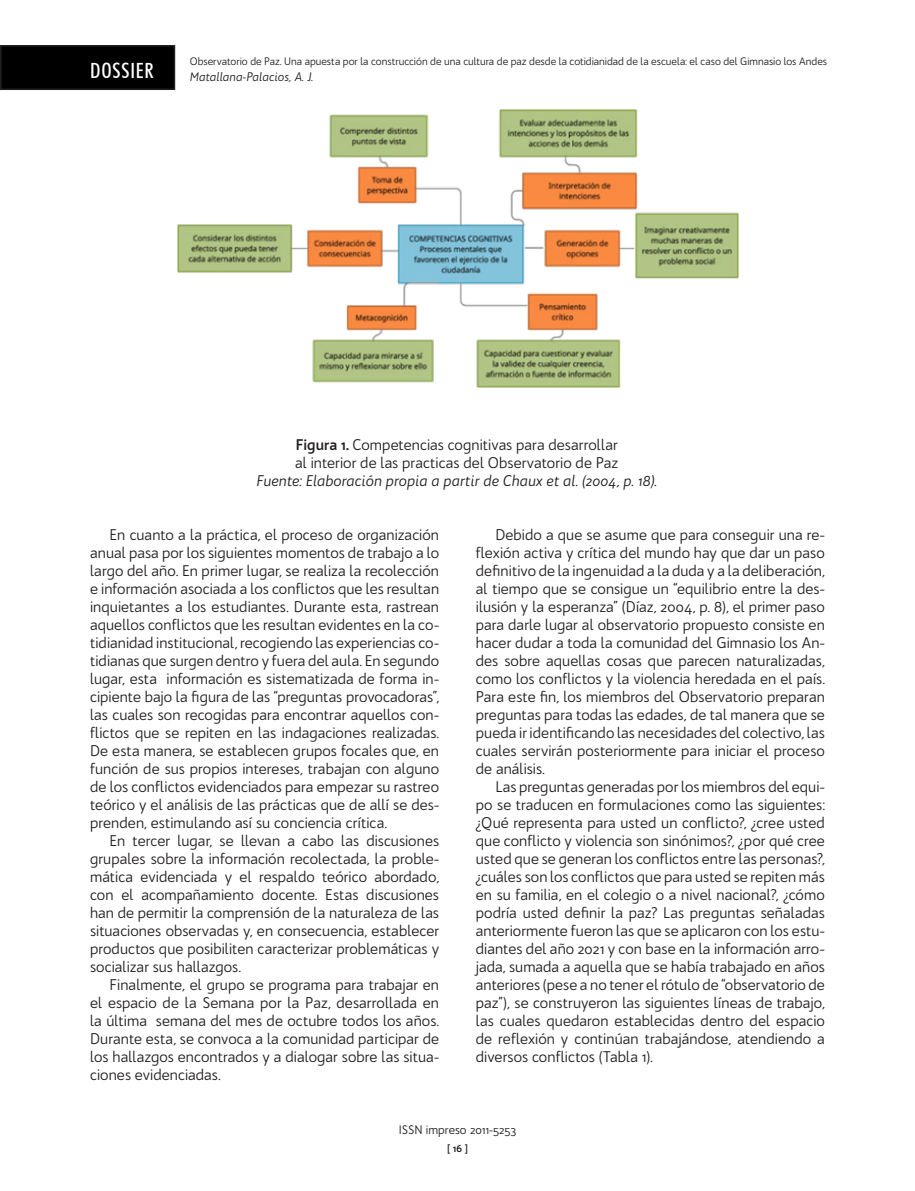
<style>
.page{position:relative;width:915px;height:1191px;background:#fff}
.page>*{position:absolute;margin:0;border:0;box-sizing:border-box;transform-origin:0 0}
.t1{font:500 condensed 21px "Futura BT";letter-spacing:.04em;color:#fff}
.TEXTO_BASE{font:15px/18px "Bw Quinta Pro";color:#231f20;text-align:justify}
.TEXTO_BASE-2{font:italic 15px "Bw Quinta Pro";color:#231f20}
.t2{font:italic 12px "Bw Quinta Pro";color:#231f20}
.t3{font:12px "Bw Quinta Pro";color:#231f20}
.t4{font:10.5px "Bw Quinta Pro";letter-spacing:-.005em;color:#231f20}
.t5{font:700 10.5px "Bw Quinta Pro";color:#231f20}
.s1{font-weight:700}
</style>
<div class="page">
<div style="left:1px;top:46px;width:173px;height:43px;background:#000001"></div>
<div style="left:0;top:45px;width:175px;height:45px;border:2px solid #231f20"></div>
<img style="left:177px;top:109px;width:562px;height:279px">
<h1 class="t1" style="left:90px;top:58px;width:65px">DOSSIER</h1>
<p class="t4" style="left:190px;top:54px;width:638px">Observatorio de Paz. Una apuesta por la construcción de una cultura de paz desde la cotidianidad de la escuela: el caso del Gimnasio los Andes</p>
<p class="t2" style="left:190px;top:69px;width:125px">Matallana-Palacios, A. J.</p>
<p class="TEXTO_BASE" style="left:295px;top:436px;width:323px"><span class="s1">Figura 1.</span> Competencias cognitivas para desarrollar</p>
<p class="TEXTO_BASE" style="left:295px;top:454px;width:325px">al interior de las practicas del Observatorio de Paz</p>
<p class="TEXTO_BASE-2" style="left:256px;top:471px;width:402px">Fuente: Elaboración propia a partir de Chaux et al. (2004, p. 18).</p>
<p class="TEXTO_BASE" style="left:90px;top:526px;width:350px;text-indent:20px">En cuanto a la práctica, el proceso de organización anual pasa por los siguientes momentos de trabajo a lo largo del año. En primer lugar, se realiza la recolección e información asociada a los conflictos que les resultan inquietantes a los estudiantes. Durante esta, rastrean aquellos conflictos que les resultan evidentes en la co&shy;tidianidad institucional, recogiendo las experiencias co&shy;tidianas que surgen dentro y fuera del aula. En segundo lugar, esta información es sistematizada de forma in&shy;cipiente bajo la figura de las “preguntas provocadoras”, las cuales son recogidas para encontrar aquellos con&shy;flictos que se repiten en las indagaciones realizadas.<br>De esta manera, se establecen grupos focales que, en función de sus propios intereses, trabajan con alguno de los conflictos evidenciados para empezar su rastreo teórico y el análisis de las prácticas que de allí se des&shy;prenden, estimulando así su conciencia crítica.</p>
<p class="TEXTO_BASE" style="left:90px;top:832px;width:350px;text-indent:20px">En tercer lugar, se llevan a cabo las discusiones grupales sobre la información recolectada, la proble&shy;mática evidenciada y el respaldo teórico abordado, con el acompañamiento docente. Estas discusiones han de permitir la comprensión de la naturaleza de las situaciones observadas y, en consecuencia, establecer productos que posibiliten caracterizar problemáticas y socializar sus hallazgos.</p>
<p class="TEXTO_BASE" style="left:90px;top:976px;width:350px;text-indent:20px">Finalmente, el grupo se programa para trabajar en el espacio de la Semana por la Paz, desarrollada en la última semana del mes de octubre todos los años.<br>Durante esta, se convoca a la comunidad participar de los hallazgos encontrados y a dialogar sobre las situa&shy;ciones evidenciadas.</p>
<p class="TEXTO_BASE" style="left:475px;top:526px;width:350px;text-indent:20px">Debido a que se asume que para conseguir una re&shy;flexión activa y crítica del mundo hay que dar un paso definitivo de la ingenuidad a la duda y a la deliberación, al tiempo que se consigue un “equilibrio entre la des&shy;ilusión y la esperanza” (Díaz, 2004, p. 8), el primer paso para darle lugar al observatorio propuesto consiste en hacer dudar a toda la comunidad del Gimnasio los An&shy;des sobre aquellas cosas que parecen naturalizadas, como los conflictos y la violencia heredada en el país.<br>Para este fin, los miembros del Observatorio preparan preguntas para todas las edades, de tal manera que se pueda ir identificando las necesidades del colectivo, las cuales servirán posteriormente para iniciar el proceso de análisis.</p>
<p class="TEXTO_BASE" style="left:475px;top:778px;width:350px;text-indent:20px">Las preguntas generadas por los miembros del equi&shy;po se traducen en formulaciones como las siguientes: ¿Qué representa para usted un conflicto?, ¿cree usted que conflicto y violencia son sinónimos?, ¿por qué cree usted que se generan los conflictos entre las personas?, ¿cuáles son los conflictos que para usted se repiten más en su familia, en el colegio o a nivel nacional?, ¿cómo podría usted definir la paz? Las preguntas señaladas anteriormente fueron las que se aplicaron con los estu&shy;diantes del año 2021 y con base en la información arro&shy;jada, sumada a aquella que se había trabajado en años anteriores (pese a no tener el rótulo de “observatorio de paz”), se construyeron las siguientes líneas de trabajo, las cuales quedaron establecidas dentro del espacio de reflexión y continúan trabajándose, atendiendo a diversos conflictos (Tabla 1).</p>
<p class="t3" style="left:398px;top:1122px;width:119px">ISSN impreso 2011-5253</p>
<p class="t5" style="left:447px;top:1142px;width:22px">[ 16 ]</p>
</div>
